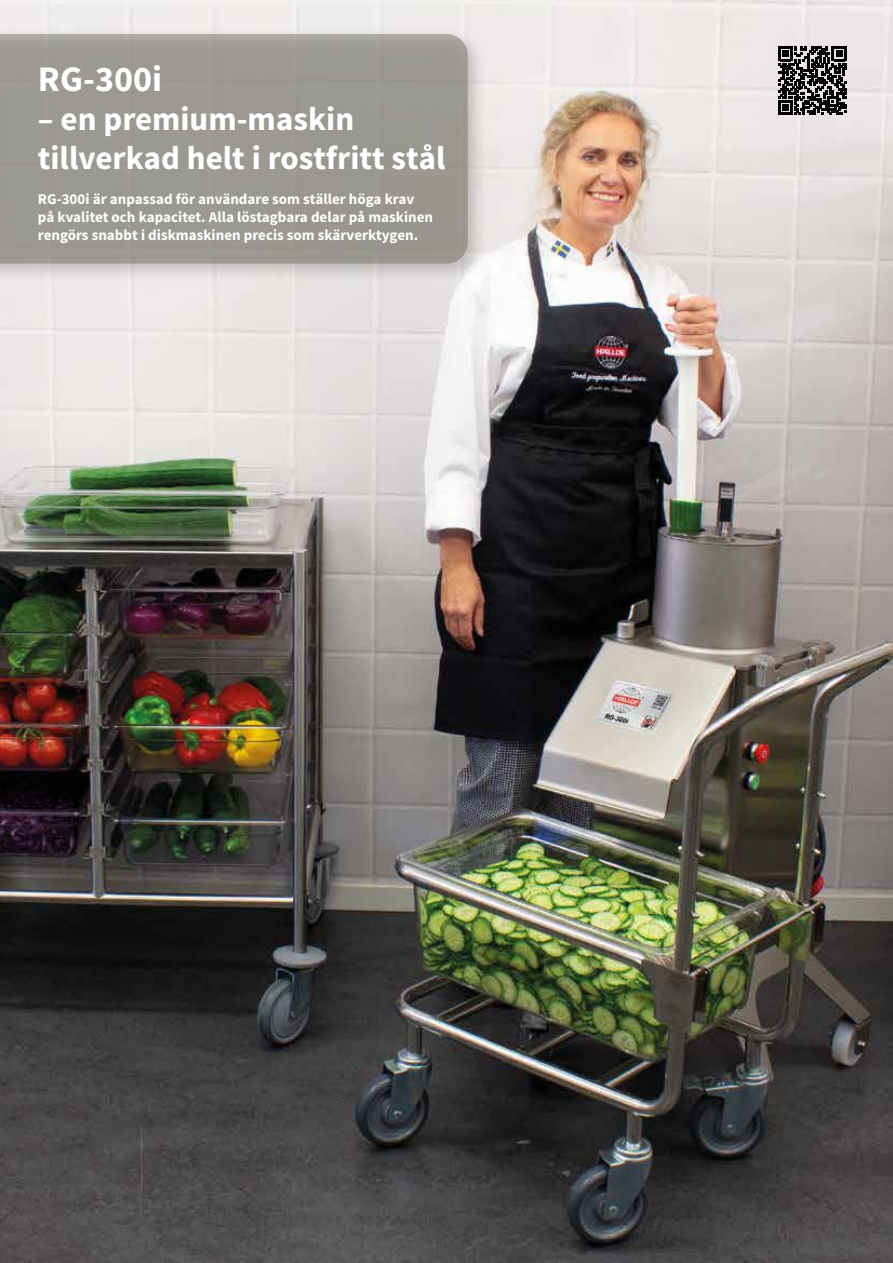
<style>
.page{position:relative;width:893px;height:1263px;background:#fff}
.page>*{position:absolute;margin:0;border:0;box-sizing:border-box;transform-origin:0 0}
.t1{font:700 36px "Source Sans Pro";color:#fff}
.t2{font:700 33px/39px "Source Sans Pro";color:#fff}
.t3{font:700 15px/18px "Source Sans Pro";color:#fff}
</style>
<div class="page">
<img style="left:0;top:0;width:893px;height:1263px">
<div style="left:0;top:26px;width:488px;height:258px;background:#000;opacity:.2"></div>
<div style="left:0;top:34px;width:468px;height:230px;background:#9b9994"></div>
<svg style="left:778px;top:47px;width:68px;height:68px;background:#494748"></svg>
<h1 class="t1" style="left:38px;top:56px;width:126px">RG-300i</h1>
<h2 class="t2" style="left:38px;top:101px;width:409px">– en premium-maskin tillverkad helt i rostfritt stål</h2>
<p class="t3" style="left:38px;top:190px;width:397px">RG-300i är anpassad för användare som ställer höga krav på kvalitet och kapacitet. Alla löstagbara delar på maskinen rengörs snabbt i diskmaskinen precis som skärverktygen.</p>
</div>
